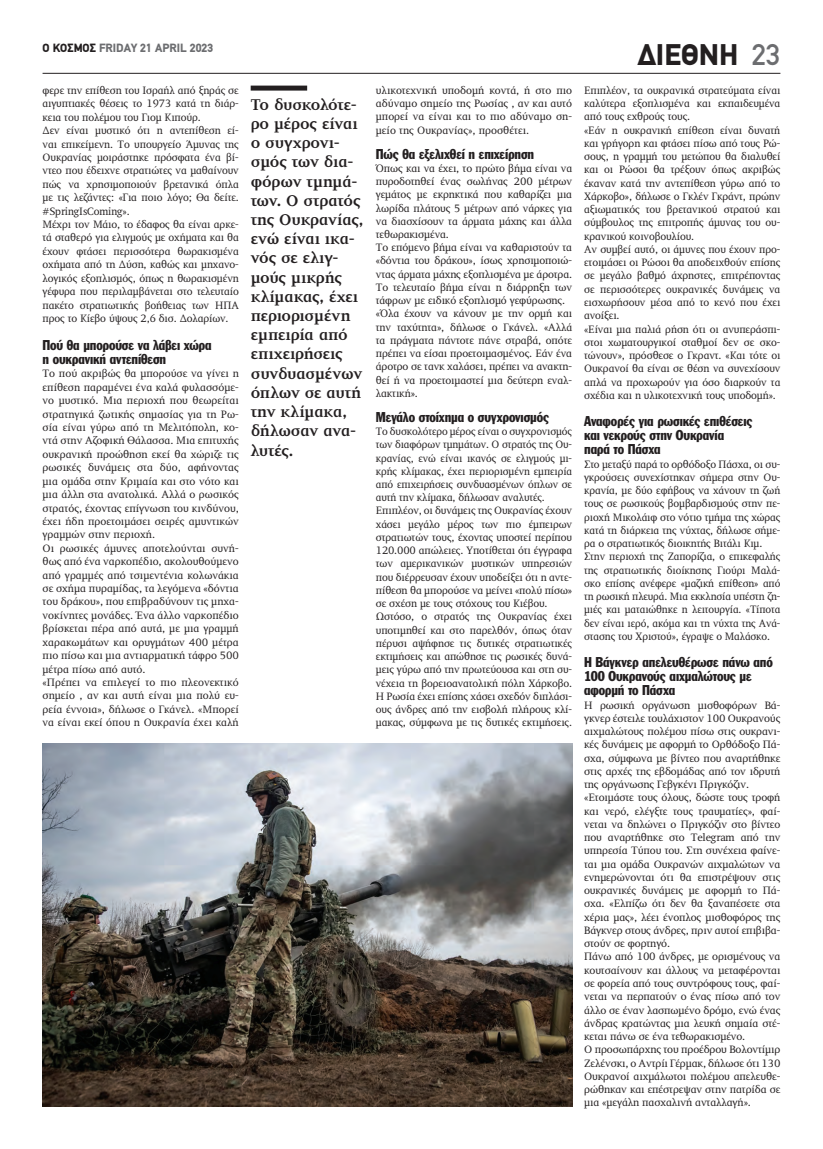
<style>
.page{position:relative;width:823px;height:1149px;background:#fff}
.page>*{position:absolute;margin:0;border:0;box-sizing:border-box;transform-origin:0 0}
.t1{font:900 30px "PF Din Text";color:#231f20}
.t2{font:700 16px/19.2px "PF Diplomat";letter-spacing:-.015em;color:#231f20}
.t3{font:14px/14.1px "Franklin Gothic Greek Cond";letter-spacing:-.01em;color:#231f20}
.t4{font:900 12px "PF Din Text";color:#6c6d70}
.t5{font:11px/13.2px "PF Diplomat";letter-spacing:-.01em;color:#231f20}
.t6{font:11px/13.2px "PF Diplomat";letter-spacing:-.01em;color:#231f20;scale:.96 1}
.s1{color:#231f20}
.s2{font-weight:500;color:#6c6d70}
</style>
<div class="page">
<hr style="left:43px;top:73px;width:737px;height:1px;background:#231f20">
<div style="left:250px;top:86px;width:57px;height:5px;background:#231f20"></div>
<img style="left:43px;top:743px;width:528px;height:363px">
<p class="t4" style="left:43px;top:40px;width:172px"><span class="s1">Ο ΚΟΣΜΟΣ</span> FRIDAY 21 APRIL 2023</p>
<h1 class="t1" style="left:637px;top:37px;width:102px">ΔΙΕΘΝΗ</h1>
<p class="t5" style="left:375px;top:84px;width:198px;text-align:justify">υλικοτεχνική υποδομή κοντά, ή στο πιο αδύναμο σημείο της Ρωσίας , αν και αυτό μπορεί να είναι και το πιο αδύναμο ση&shy;μείο της Ουκρανίας», προσθέτει.</p>
<p class="t3" style="left:375px;top:147px;width:160px">Πώς θα εξελιχθεί η επιχείρηση</p>
<p class="t5" style="left:375px;top:162px;width:198px">Όπως και να έχει, το πρώτο βήμα είναι να πυροδοτηθεί ένας σωλήνας 200 μέτρων γεμάτος με εκρηκτικά που καθαρίζει μια λωρίδα πλάτους 5 μέτρων από νάρκες για να διασχίσουν τα άρματα μάχης και άλλα τεθωρακισμένα.<br>Το επόμενο βήμα είναι να καθαριστούν τα «δόντια του δράκου», ίσως χρησιμοποιώ&shy;ντας άρματα μάχης εξοπλισμένα με άροτρα.<br>Το τελευταίο βήμα είναι η διάρρηξη των τάφρων με ειδικό εξοπλισμό γεφύρωσης. «Όλα έχουν να κάνουν με την ορμή και την ταχύτητα», δήλωσε ο Γκάνελ. «Αλλά τα πράγματα πάντοτε πάνε στραβά, οπότε πρέπει να είσαι προετοιμασμένος. Εάν ένα άροτρο σε τανκ χαλάσει, πρέπει να ανακτη&shy;θεί ή να προετοιμαστεί μια δεύτερη εναλ&shy;λακτική».</p>
<p class="t3" style="left:375px;top:410px;width:175px">Μεγάλο στοίχημα ο συγχρονισμός</p>
<p class="t6" style="left:375px;top:425px;width:206px">Το δυσκολότερο μέρος είναι ο συγχρονισμός των διαφόρων τμημάτων. Ο στρατός της Ου&shy;κρανίας, ενώ είναι ικανός σε ελιγμούς μι&shy;κρής κλίμακας, έχει περιορισμένη εμπειρία από επιχειρήσεις συνδυασμένων όπλων σε αυτή την κλίμακα, δήλωσαν αναλυτές.<br>Επιπλέον, οι δυνάμεις της Ουκρανίας έχουν χάσει μεγάλο μέρος των πιο έμπειρων στρατιωτών τους, έχοντας υποστεί περίπου 120.000 απώλειες. Υποτίθεται ότι έγγραφα των αμερικανικών μυστικών υπηρεσιών που διέρρευσαν έχουν υποδείξει ότι η αντε&shy;πίθεση θα μπορούσε να μείνει «πολύ πίσω» σε σχέση με τους στόχους του Κιέβου.<br>Ωστόσο, ο στρατός της Ουκρανίας έχει υποτιμηθεί και στο παρελθόν, όπως όταν πέρυσι αψήφησε τις δυτικές στρατιωτικές εκτιμήσεις και απώθησε τις ρωσικές δυνά&shy;μεις γύρω από την πρωτεύουσα και στη συ&shy;νέχεια τη βορειοανατολική πόλη Χάρκοβο.<br>Η Ρωσία έχει επίσης χάσει σχεδόν διπλάσι&shy;ους άνδρες από την εισβολή πλήρους κλί&shy;μακας, σύμφωνα με τις δυτικές εκτιμήσεις.</p>
<h1 class="t1" style="left:585px;top:37px;width:196px">ΔΙΑΦΗΜΙΣ <span class="s2">23</span></h1>
<p class="t5" style="left:43px;top:84px;width:198px">φερε την επίθεση του Ισραήλ από ξηράς σε αιγυπτιακές θέσεις το 1973 κατά τη διάρ&shy;κεια του πολέμου του Γιομ Κιπούρ.<br>Δεν είναι μυστικό ότι η αντεπίθεση εί&shy;ναι επικείμενη. Το υπουργείο Άμυνας της Ουκρανίας μοιράστηκε πρόσφατα ένα βί&shy;ντεο που έδειχνε στρατιώτες να μαθαίνουν πώς να χρησιμοποιούν βρετανικά όπλα με τις λεζάντες: «Για ποιο λόγο; Θα δείτε. #SpringIsComing».<br>Μέχρι τον Μάιο, το έδαφος θα είναι αρκε&shy;τά σταθερό για ελιγμούς με οχήματα και θα έχουν φτάσει περισσότερα θωρακισμένα οχήματα από τη Δύση, καθώς και μηχανο&shy;λογικός εξοπλισμός, όπως η θωρακισμένη γέφυρα που περιλαμβάνεται στο τελευταίο πακέτο στρατιωτικής βοήθειας των ΗΠΑ προς το Κίεβο ύψους 2,6 δισ. Δολαρίων.</p>
<p class="t3" style="left:43px;top:337px;width:171px">Πού θα μπορούσε να λάβει χώρα η ουκρανική αντεπίθεση</p>
<p class="t5" style="left:43px;top:367px;width:198px">Το πού ακριβώς θα μπορούσε να γίνει η επίθεση παραμένει ένα καλά φυλασσόμε&shy;νο μυστικό. Μια περιοχή που θεωρείται στρατηγικά ζωτικής σημασίας για τη Ρω&shy;σία είναι γύρω από τη Μελιτόπολη, κο&shy;ντά στην Αζοφική Θάλασσα. Μια επιτυχής ουκρανική προώθηση εκεί θα χώριζε τις ρωσικές δυνάμεις στα δύο, αφήνοντας μια ομάδα στην Κριμαία και στο νότο και μια άλλη στα ανατολικά. Αλλά ο ρωσικός στρατός, έχοντας επίγνωση του κινδύνου, έχει ήδη προετοιμάσει σειρές αμυντικών γραμμών στην περιοχή.<br>Οι ρωσικές άμυνες αποτελούνται συνή&shy;θως από ένα ναρκοπέδιο, ακολουθούμενο από γραμμές από τσιμεντένια κολωνάκια σε σχήμα πυραμίδας, τα λεγόμενα «δόντια του δράκου», που επιβραδύνουν τις μηχα&shy;νοκίνητες μονάδες. Ένα άλλο ναρκοπέδιο βρίσκεται πέρα από αυτά, με μια γραμμή χαρακωμάτων και ορυγμάτων 400 μέτρα πιο πίσω και μια αντιαρματική τάφρο 500 μέτρα πίσω από αυτό.<br>«Πρέπει να επιλεγεί το πιο πλεονεκτικό σημείο , αν και αυτή είναι μια πολύ ευ&shy;ρεία έννοια», δήλωσε ο Γκάνελ. «Μπορεί να είναι εκεί όπου η Ουκρανία έχει καλή</p>
<p class="t5" style="left:583px;top:84px;width:198px">Επιπλέον, τα ουκρανικά στρατεύματα είναι καλύτερα εξοπλισμένα και εκπαιδευμένα από τους εχθρούς τους.<br>«Εάν η ουκρανική επίθεση είναι δυνατή και γρήγορη και φτάσει πίσω από τους Ρώ&shy;σους, η γραμμή του μετώπου θα διαλυθεί και οι Ρώσοι θα τρέξουν όπως ακριβώς έκαναν κατά την αντεπίθεση γύρω από το Χάρκοβο», δήλωσε ο Γκλέν Γκράντ, πρώην αξιωματικός του βρετανικού στρατού και σύμβουλος της επιτροπής άμυνας του ου&shy;κρανικού κοινοβουλίου.<br>Αν συμβεί αυτό, οι άμυνες που έχουν προ&shy;ετοιμάσει οι Ρώσοι θα αποδειχθούν επίσης σε μεγάλο βαθμό άχρηστες, επιτρέποντας σε περισσότερες ουκρανικές δυνάμεις να εισχωρήσουν μέσα από το κενό που έχει ανοίξει.<br>«Είναι μια παλιά ρήση ότι οι ανυπεράσπι&shy;στοι χωματουργικοί σταθμοί δεν σε σκο&shy;τώνουν», πρόσθεσε ο Γκραντ. «Και τότε οι Ουκρανοί θα είναι σε θέση να συνεχίσουν απλά να προχωρούν για όσο διαρκούν τα σχέδια και η υλικοτεχνική τους υποδομή».</p>
<p class="t3" style="left:583px;top:414px;width:170px">Αναφορές για ρωσικές επιθέσεις και νεκρούς στην Ουκρανία παρά το Πάσχα</p>
<p class="t5" style="left:583px;top:457px;width:198px">Στο μεταξύ παρά το ορθόδοξο Πάσχα, οι συ&shy;γκρούσεις συνεχίστηκαν σήμερα στην Ου&shy;κρανία, με δύο εφήβους να χάνουν τη ζωή τους σε ρωσικούς βομβαρδισμούς στην πε&shy;ριοχή Μικολάιφ στο νότιο τμήμα της χώρας κατά τη διάρκεια της νύχτας, δήλωσε σήμε&shy;ρα ο στρατιωτικός διοικητής Βιτάλι Κιμ.<br>Στην περιοχή της Ζαπορίζια, ο επικεφαλής της στρατιωτικής διοίκησης Γιούρι Μαλά&shy;σκο επίσης ανέφερε «μαζική επίθεση» από τη ρωσική πλευρά. Μια εκκλησία υπέστη ζη&shy;μιές και ματαιώθηκε η λειτουργία. «Τίποτα δεν είναι ιερό, ακόμα και τη νύχτα της Ανά&shy;στασης του Χριστού», έγραψε ο Μαλάσκο.</p>
<p class="t3" style="left:583px;top:655px;width:190px">Η Βάγκνερ απελευθέρωσε πάνω από<br>100 Ουκρανούς αιχμαλώτους με αφορμή το Πάσχα</p>
<p class="t5" style="left:583px;top:698px;width:198px">Η ρωσική οργάνωση μισθοφόρων Βά&shy;γκνερ έστειλε τουλάχιστον 100 Ουκρανούς αιχμαλώτους πολέμου πίσω στις ουκρανι&shy;κές δυνάμεις με αφορμή το Ορθόδοξο Πά&shy;σχα, σύμφωνα με βίντεο που αναρτήθηκε στις αρχές της εβδομάδας από τον ιδρυτή της οργάνωσης Γεβγκένι Πριγκόζιν. «Ετοιμάστε τους όλους, δώστε τους τροφή και νερό, ελέγξτε τους τραυματίες», φαί&shy;νεται να δηλώνει ο Πριγκόζιν στο βίντεο που αναρτήθηκε στο Telegram από την υπηρεσία Τύπου του. Στη συνέχεια φαίνε&shy;ται μια ομάδα Ουκρανών αιχμαλώτων να ενημερώνονται ότι θα επιστρέψουν στις ουκρανικές δυνάμεις με αφορμή το Πά&shy;σχα. «Ελπίζω ότι δεν θα ξαναπέσετε στα χέρια μας», λέει ένοπλος μισθοφόρος της Βάγκνερ στους άνδρες, πριν αυτοί επιβιβα&shy;στούν σε φορτηγό.<br>Πάνω από 100 άνδρες, με ορισμένους να κουτσαίνουν και άλλους να μεταφέρονται σε φορεία από τους συντρόφους τους, φαί&shy;νεται να περπατούν ο ένας πίσω από τον άλλο σε έναν λασπωμένο δρόμο, ενώ ένας άνδρας κρατώντας μια λευκή σημαία στέ&shy;κεται πάνω σε ένα τεθωρακισμένο.<br>Ο προσωπάρχης του προέδρου Βολοντίμιρ Ζελένσκι, ο Αντρίι Γέρμακ, δήλωσε ότι 130<br>Ουκρανοί αιχμάλωτοι πολέμου απελευθε&shy;ρώθηκαν και επέστρεψαν στην πατρίδα σε μια «μεγάλη πασχαλινή ανταλλαγή».</p>
<p class="t2" style="left:250px;top:95px;width:114px">Το δυσκολότε&shy;ρο μέρος είναι ο συγχρονι&shy;σμός των δια&shy;φόρων τμημά&shy;των. Ο στρατός της Ουκρανίας, ενώ είναι ικα&shy;νός σε ελιγ&shy;μούς μικρής κλίμακας, έχει περιορισμένη εμπειρία από επιχειρήσεις συνδυασμένων όπλων σε αυτή την κλίμακα, δήλωσαν ανα&shy;λυτές.</p>
</div>
